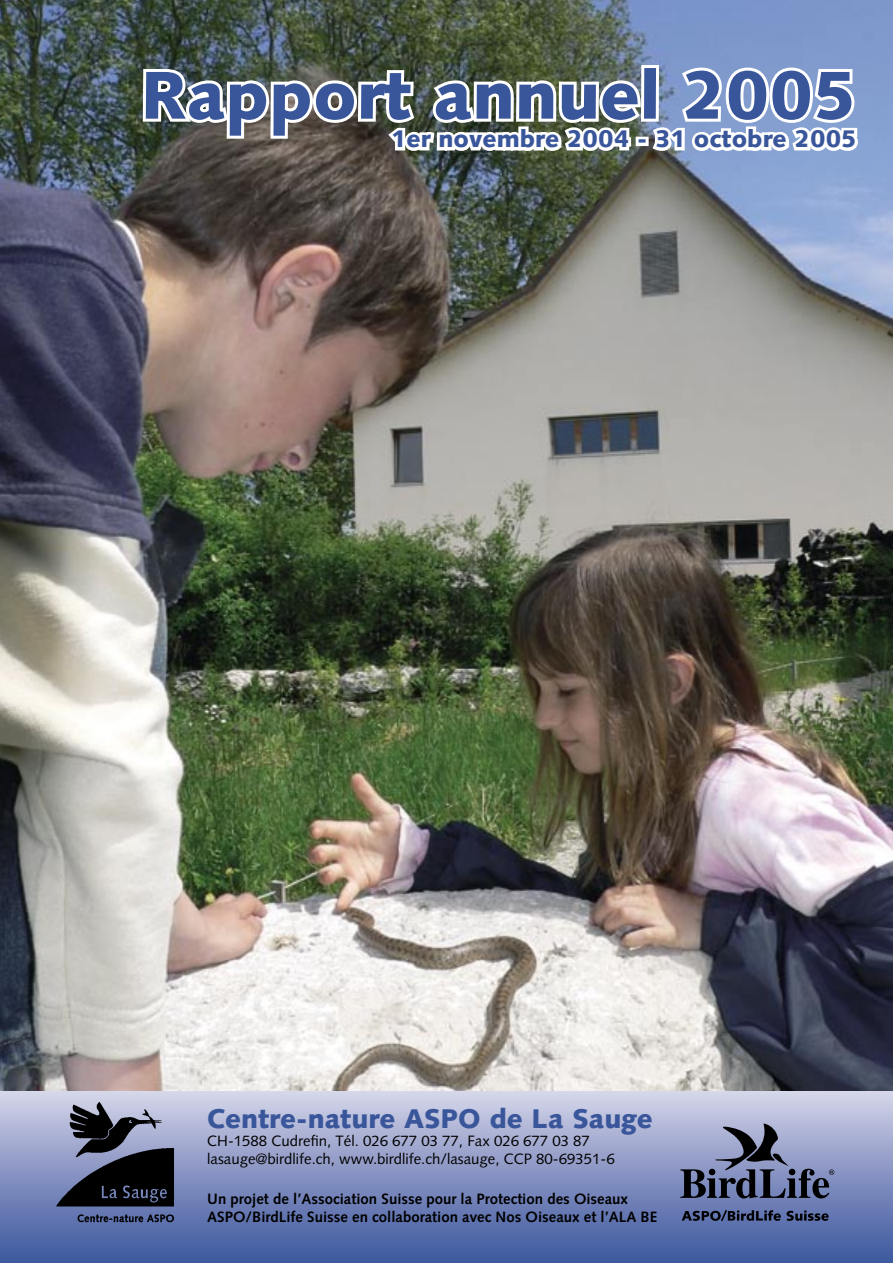
<style>
.page{position:relative;width:893px;height:1263px;background:#fff}
.page>*{position:absolute;margin:0;border:0;box-sizing:border-box;transform-origin:0 0}
.t1{font:900 67.5px "Syntax";color:#3a569b}
.t2{font:900 27px "Syntax";color:#3a569b}
.t3{font:900 24px "Syntax";color:#3a569b}
.t4{font:700 15px "Syntax";color:#000}
.t5{font:15px "Syntax";color:#000}
</style>
<div class="page">
<svg style="left:0;top:1090px;width:893px;height:173px;background:#8391c0"></svg>
<img style="left:48px;top:1094px;width:146px;height:137px">
<svg style="left:680px;top:1123px;width:154px;height:75px;background:#717797"></svg>
<svg style="left:682px;top:1210px;width:99px;height:11px"></svg>
<svg style="left:787px;top:1210px;width:42px;height:11px"></svg>
<img style="left:0;top:0;width:893px;height:1090px">
<svg style="left:140px;top:65px;width:721px;height:127px"></svg>
<p class="t1" style="left:141px;top:55px;width:718px">Rapport annuel 2005</p>
<p class="t3" style="left:391px;top:125px;width:467px">1er novembre 2004 - 31 octobre 2005</p>
<p class="t2" style="left:207px;top:1103px;width:447px">Centre-nature ASPO de La Sauge</p>
<p class="t5" style="left:207px;top:1132px;width:384px">CH-1588 Cudrefin, Tél. 026 677 03 77, Fax 026 677 03 87</p>
<p class="t5" style="left:207px;top:1150px;width:409px">lasauge@birdlife.ch, www.birdlife.ch/lasauge, CCP 80-69351-6</p>
<p class="t4" style="left:207px;top:1190px;width:422px">Un projet de l’Association Suisse pour la Protection des Oiseaux</p>
<p class="t4" style="left:207px;top:1208px;width:451px">ASPO/BirdLife Suisse en collaboration avec Nos Oiseaux et l’ALA BE</p>
</div>
